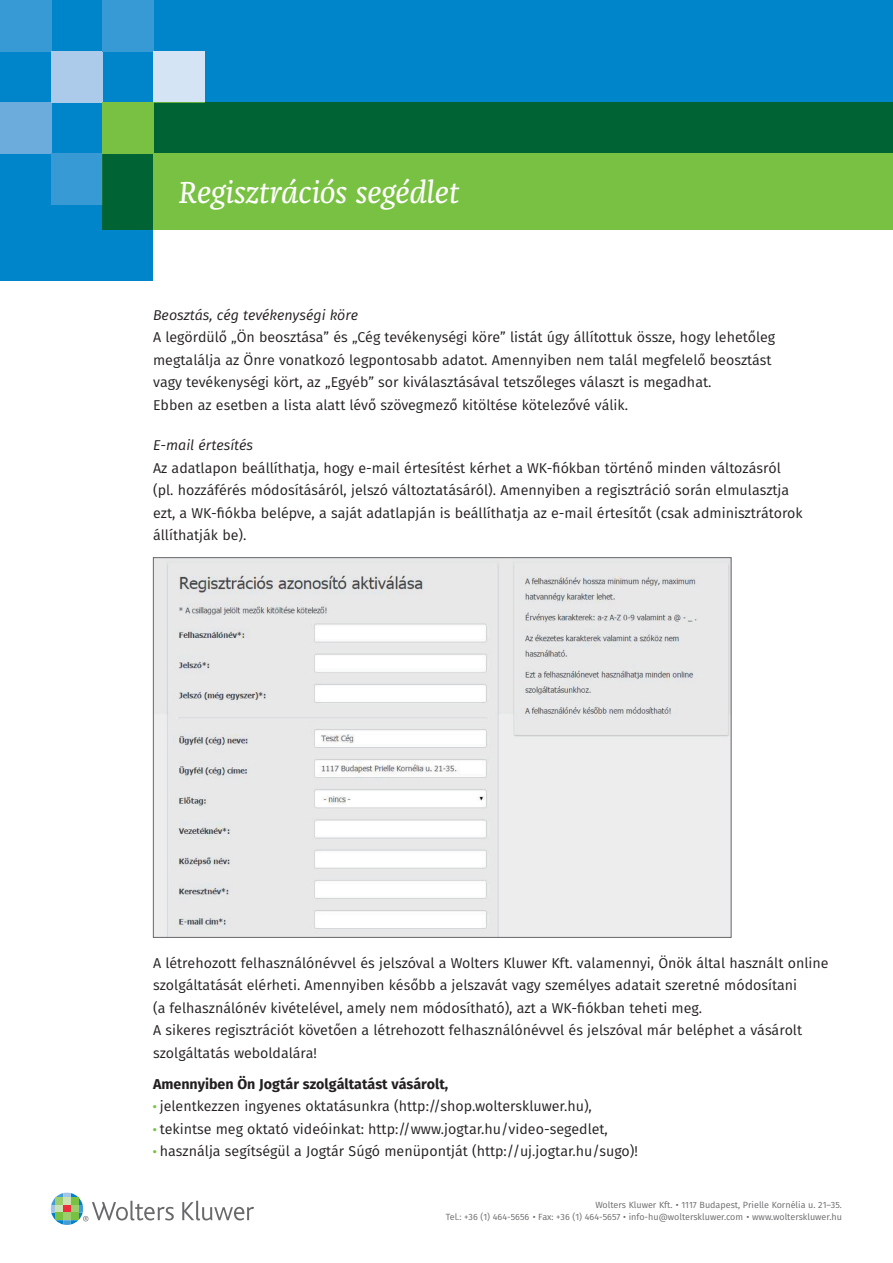
<style>
.page{position:relative;width:893px;height:1263px;background:#fff}
.page>*{position:absolute;margin:0;border:0;box-sizing:border-box;transform-origin:0 0}
.t1{font:italic 31.5px "Franziska Pro";letter-spacing:-.01em;color:#fff}
.t2{font:14.25px/22.5px "Fira Sans";color:#231f20}
.t3{font:italic 14.25px "Fira Sans";color:#231f20}
.t4{font:9px/12px "Fira Sans";color:#69696c;text-align:right}
.s1{font-weight:700}
.s2{font-weight:900;color:#79c142}
.s3{font-style:inherit}
</style>
<div class="page">
<div style="left:0;top:0;width:893px;height:281px;background:#0084ca"></div>
<div style="left:153px;top:153px;width:740px;height:153px;background:#fff"></div>
<div style="left:0;top:0;width:51px;height:51px;background:#379ad5"></div>
<div style="left:0;top:102px;width:51px;height:51px;background:#6cacdd"></div>
<div style="left:51px;top:51px;width:51px;height:51px;background:#accbea"></div>
<div style="left:102px;top:0;width:51px;height:51px;background:#379ad5"></div>
<div style="left:51px;top:153px;width:51px;height:51px;background:#379ad5"></div>
<div style="left:153px;top:51px;width:51px;height:51px;background:#d4e4f4"></div>
<svg style="left:102px;top:102px;width:791px;height:128px;background:#479a3c"></svg>
<svg style="left:182px;top:1201px;width:72px;height:19px"></svg>
<svg style="left:51px;top:1192px;width:123px;height:33px"></svg>
<img style="left:155px;top:559px;width:574px;height:377px">
<h1 class="t1" style="left:179px;top:173px;width:282px">Regisztrációs segédlet</h1>
<p class="t3" style="left:153px;top:304px;width:207px">Beosztás, cég tevékenységi köre</p>
<p class="t2" style="left:153px;top:325px;width:624px">A legördülő „Ön beosztása” és „Cég tevékenységi köre” listát úgy állítottuk össze, hogy lehetőleg megtalálja az Önre vonatkozó legpontosabb adatot. Amennyiben nem talál megfelelő beosztást vagy tevékenységi kört, az „Egyéb” sor kiválasztásával tetszőleges választ is megadhat.<br>Ebben az esetben a lista alatt lévő szövegmező kitöltése kötelezővé válik.</p>
<p class="t3" style="left:153px;top:434px;width:102px">E-mail értesítés</p>
<p class="t2" style="left:153px;top:456px;width:651px">Az adatlapon beállíthatja, hogy e-mail értesítést kérhet a WK-fiókban történő minden változásról (pl. hozzáférés módosításáról, jelszó változtatásáról). Amennyiben a regisztráció során elmulasztja ezt, a WK-fiókba belépve, a saját adatlapján is beállíthatja az e-mail értesítőt (csak adminisztrátorok állíthatják be).</p>
<p class="t2" style="left:153px;top:951px;width:677px">A létrehozott felhasználónévvel és jelszóval a Wolters Kluwer Kft. valamennyi, Önök által használt online szolgáltatását elérheti. Amennyiben később a jelszavát vagy személyes adatait szeretné módosítani<br>(a felhasználónév kivételével, amely nem módosítható), azt a WK-fiókban teheti meg.<br>A sikeres regisztrációt követően a létrehozott felhasználónévvel és jelszóval már beléphet a vásárolt szolgáltatás weboldalára!</p>
<p class="t2" style="left:153px;top:1072px;width:486px"><span class="s1">Amennyiben Ön Jogtár szolgáltatást vásárolt,<br></span><span class="s2">·</span> jelentkezzen ingyenes oktatásunkra (http://shop.wolterskluwer.hu),<br><span class="s2">·</span> tekintse meg oktató videóinkat: http://www.jogtar.hu/video-segedlet,<br><span class="s2">·</span> használja segítségül a Jogtár Súgó menüpontját (http://uj.jogtar.hu/sugo)!</p>
<p class="t4" style="left:446px;top:1199px;width:398px">Wolters Kluwer Kft. <span class="s3">•</span> 1117 Budapest, Prielle Kornélia u. 21–35.<br>Tel.: +36 (1) 464-5656 <span class="s3">•</span> Fax: +36 (1) 464-5657 <span class="s3">•</span> info-hu@wolterskluwer.com <span class="s3">•</span> www.wolterskluwer.hu</p>
</div>
